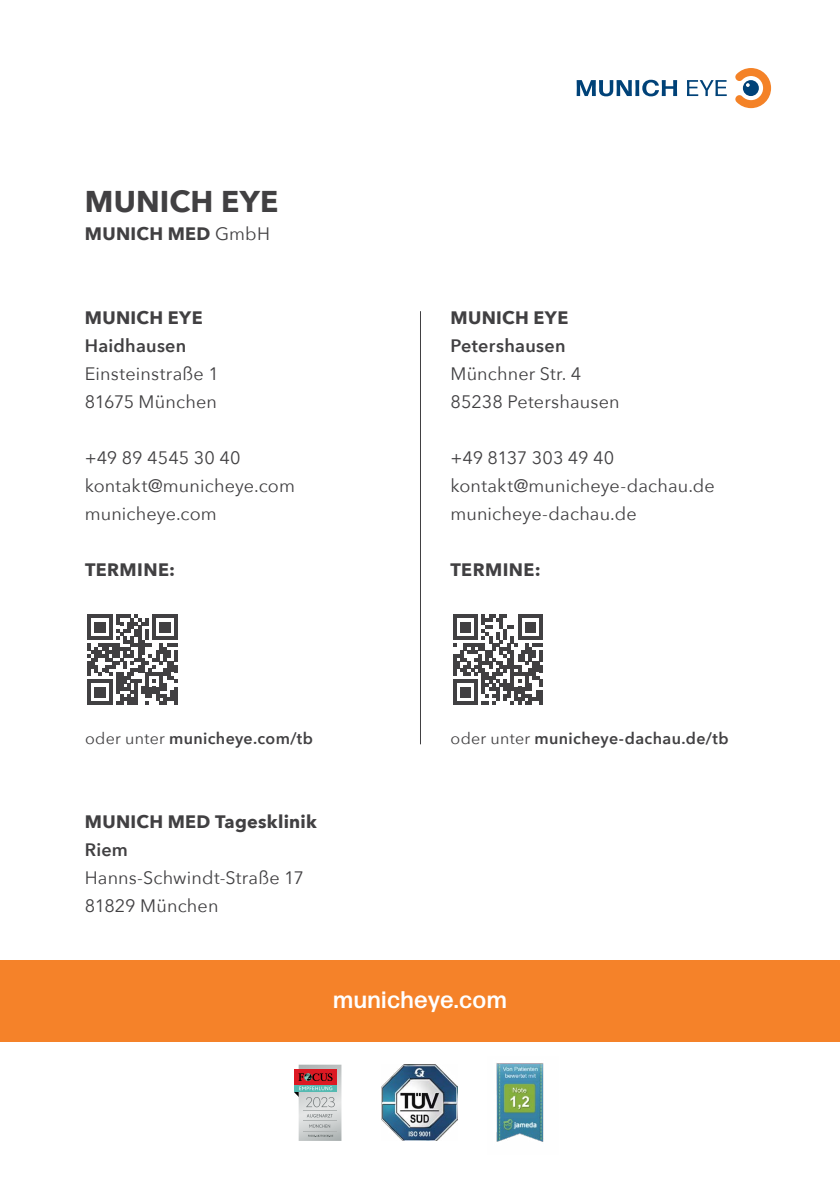
<style>
.page{position:relative;width:840px;height:1191px;background:#fff}
.page>*{position:absolute;margin:0;border:0;box-sizing:border-box;transform-origin:0 0}
.t1{font:700 30px "Avenir Next";letter-spacing:.005em;color:#414042}
.t2{font:500 24px "Forma DJR Deck";letter-spacing:.045em;color:#fff}
.t3{font:18px/28px "Avenir Next";letter-spacing:.01em;color:#414042}
.t4{font:700 18px "Avenir Next";letter-spacing:.02em;color:#414042}
.t5{font:600 18px "Avenir Next";letter-spacing:.015em;color:#414042}
.t6{font:600 16px "Avenir Next";letter-spacing:.025em;color:#414042}
.s1{font-weight:400}
</style>
<div class="page">
<div style="left:0;top:960px;width:839px;height:81px;background:#f58229"></div>
<hr style="left:420px;top:311px;width:1px;height:433px;background:#414042">
<svg style="left:87px;top:614px;width:90px;height:91px"></svg>
<svg style="left:453px;top:614px;width:89px;height:91px"></svg>
<img style="left:298px;top:1064px;width:43px;height:76px">
<div style="left:294px;top:1084px;width:42px;height:8px;background:#54b9b1"></div>
<svg style="left:308px;top:1134px;width:25px;height:3px"></svg>
<hr style="left:303px;top:1110px;width:33px;height:1px;background:#afb3b3">
<hr style="left:303px;top:1120px;width:33px;height:1px;background:#afb3b3">
<hr style="left:303px;top:1131px;width:33px;height:1px;background:#afb3b3">
<div style="left:294px;top:1069px;width:42px;height:16px;background:#dc1923"></div>
<svg style="left:294px;top:1073px;width:40px;height:34px"></svg>
<svg style="left:306px;top:1114px;width:26px;height:3px"></svg>
<svg style="left:309px;top:1124px;width:21px;height:3px"></svg>
<img style="left:381px;top:1064px;width:76px;height:76px">
<img style="left:496px;top:1063px;width:48px;height:79px">
<svg style="left:735px;top:68px;width:35px;height:40px"></svg>
<svg style="left:576px;top:80px;width:55px;height:16px"></svg>
<svg style="left:635px;top:80px;width:4px;height:16px"></svg>
<svg style="left:642px;top:80px;width:34px;height:16px"></svg>
<svg style="left:687px;top:80px;width:39px;height:16px"></svg>
<h1 class="t1" style="left:85px;top:176px;width:195px">MUNICH EYE</h1>
<p class="t4" style="left:85px;top:218px;width:187px">MUNICH MED <span class="s1">GmbH</span></p>
<p class="t4" style="left:85px;top:302px;width:119px">MUNICH EYE</p>
<p class="t5" style="left:85px;top:330px;width:103px">Haidhausen</p>
<p class="t3" style="left:85px;top:359px;width:135px">Einsteinstraße 1<br>81675 München</p>
<p class="t3" style="left:85px;top:443px;width:211px">+49 89 4545 30 40 kontakt@municheye.com municheye.com</p>
<p class="t4" style="left:85px;top:554px;width:92px">TERMINE:</p>
<p class="t4" style="left:450px;top:302px;width:119px">MUNICH EYE</p>
<p class="t5" style="left:450px;top:330px;width:116px">Petershausen</p>
<p class="t3" style="left:450px;top:359px;width:171px">Münchner Str. 4<br>85238 Petershausen</p>
<p class="t3" style="left:450px;top:443px;width:266px">+49 8137 303 49 40 kontakt@municheye-dachau.de municheye-dachau.de</p>
<p class="t4" style="left:450px;top:554px;width:92px">TERMINE:</p>
<p class="t6" style="left:85px;top:725px;width:229px"><span class="s1">oder unter</span> municheye.com/tb</p>
<p class="t4" style="left:85px;top:806px;width:233px">MUNICH MED Tagesklinik</p>
<p class="t5" style="left:85px;top:834px;width:45px">Riem</p>
<p class="t3" style="left:85px;top:863px;width:220px">Hanns-Schwindt-Straße 17<br>81829 München</p>
<p class="t6" style="left:450px;top:725px;width:279px"><span class="s1">oder unter</span> municheye‑dachau.de/tb</p>
<h2 class="t2" style="left:333px;top:984px;width:174px">municheye.com</h2>
</div>
